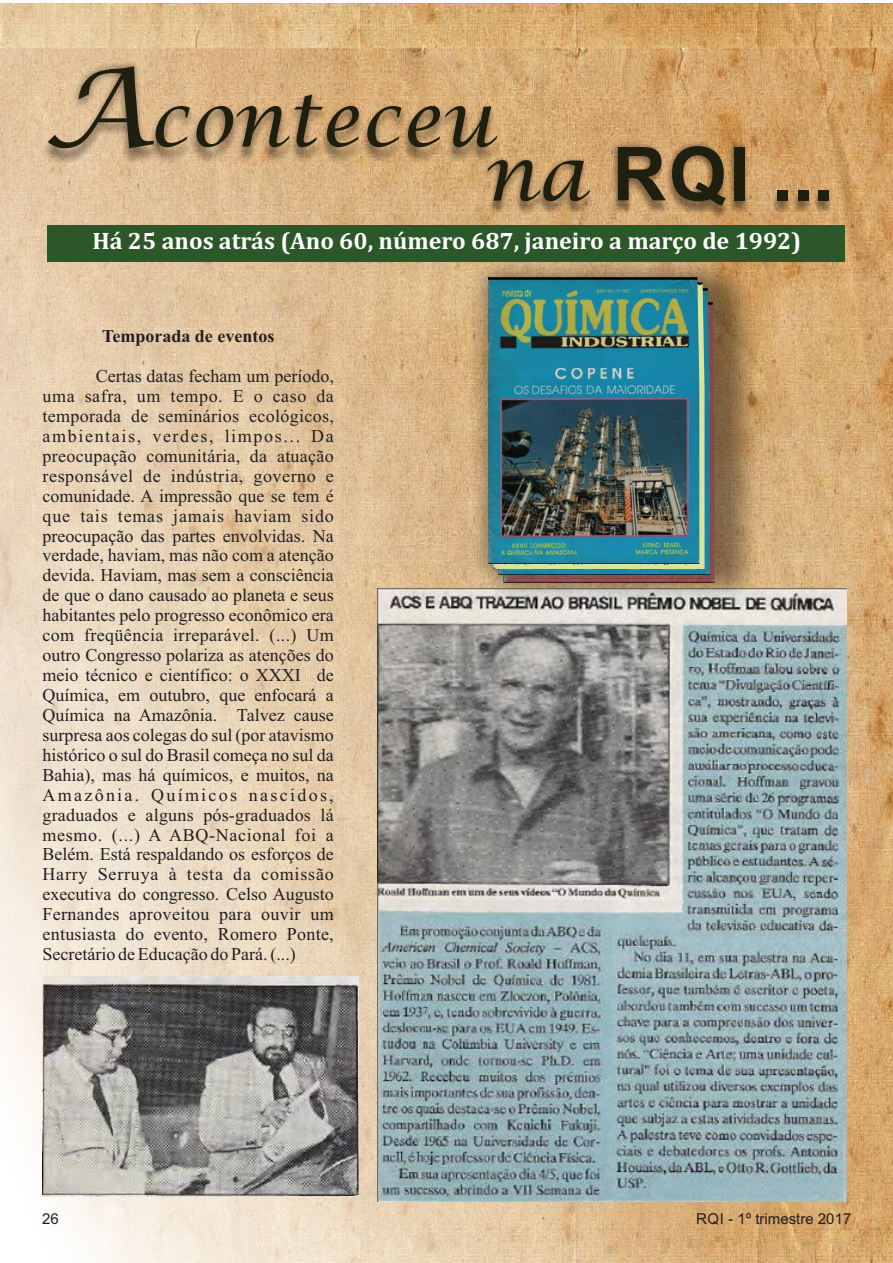
<style>
.page{position:relative;width:893px;height:1263px;background:#fff}
.page>*{position:absolute;margin:0;border:0;box-sizing:border-box;transform-origin:0 0}
.t1{font:italic 74.55px "Lucida Calligraphy";color:#1f1f10}
.t2{font:700 74.55px "Arial";color:#1f1f10}
.t3{font:700 24px "Cambria";color:#fff}
.t4{font:18px/20px "Times New Roman";color:#231f20;text-align:justify}
.t5{font:700 18px "Times New Roman";color:#231f20}
.t6{font:15px "Arial";color:#231f20}
.s1{font-size:108px}
.s2{font-family:"Lucida Calligraphy";font-weight:400;font-style:italic}
</style>
<div class="page">
<img style="left:0;top:4px;width:893px;height:1259px">
<img style="left:377px;top:589px;width:469px;height:612px">
<img style="left:42px;top:976px;width:317px;height:220px">
<svg style="left:477px;top:136px;width:360px;height:89px;background:#bf9663"></svg>
<div style="left:35px;top:53px;width:473px;height:118px;background:#231f20;opacity:.49"></div>
<div style="left:47px;top:225px;width:798px;height:37px;background:#2c5729"></div>
<div style="left:450px;top:243px;width:326px;height:374px;background:#231f20;opacity:.49"></div>
<img style="left:503px;top:302px;width:212px;height:281px">
<img style="left:498px;top:288px;width:212px;height:287px">
<img style="left:493px;top:282px;width:212px;height:287px">
<img style="left:488px;top:277px;width:211px;height:287px">
<h1 class="t1" style="left:43px;top:83px;width:452px"><span class="s1">A</span>conteceu</h1>
<h1 class="t2" style="left:484px;top:146px;width:352px"><span class="s2">na</span> RQI ...</h1>
<h2 class="t3" style="left:93px;top:230px;width:710px">Há 25 anos atrás (Ano 60, número 687, janeiro a março de 1992)</h2>
<p class="t5" style="left:102px;top:330px;width:174px">Temporada de eventos</p>
<p class="t4" style="left:43px;top:368px;width:293px;text-indent:53px">Certas datas fecham um período, uma safra, um tempo. E o caso da temporada de seminários ecológicos, ambientais, verdes, limpos... Da preocupação comunitária, da atuação responsável de indústria, governo e comunidade. A impressão que se tem é que tais temas jamais haviam sido preocupação das partes envolvidas. Na verdade, haviam, mas não com a atenção devida. Haviam, mas sem a consciência de que o dano causado ao planeta e seus habitantes pelo progresso econômico era com freqüência irreparável. (...) Um outro Congresso polariza as atenções do meio técnico e científico: o XXXI de Química, em outubro, que enfocará a Química na Amazônia. Talvez cause surpresa aos colegas do sul (por atavismo histórico o sul do Brasil começa no sul da Bahia), mas há químicos, e muitos, na Amazônia. Químicos nascidos, graduados e alguns pós-graduados lá mesmo. (...) A ABQ-Nacional foi a Belém. Está respaldando os esforços de Harry Serruya à testa da comissão executiva do congresso. Celso Augusto Fernandes aproveitou para ouvir um entusiasta do evento, Romero Ponte, Secretário de Educação do Pará. (...)</p>
<p class="t6" style="left:42px;top:1213px;width:18px">26</p>
<p class="t6" style="left:696px;top:1213px;width:157px">RQI - 1º trimestre 2017</p>
</div>
